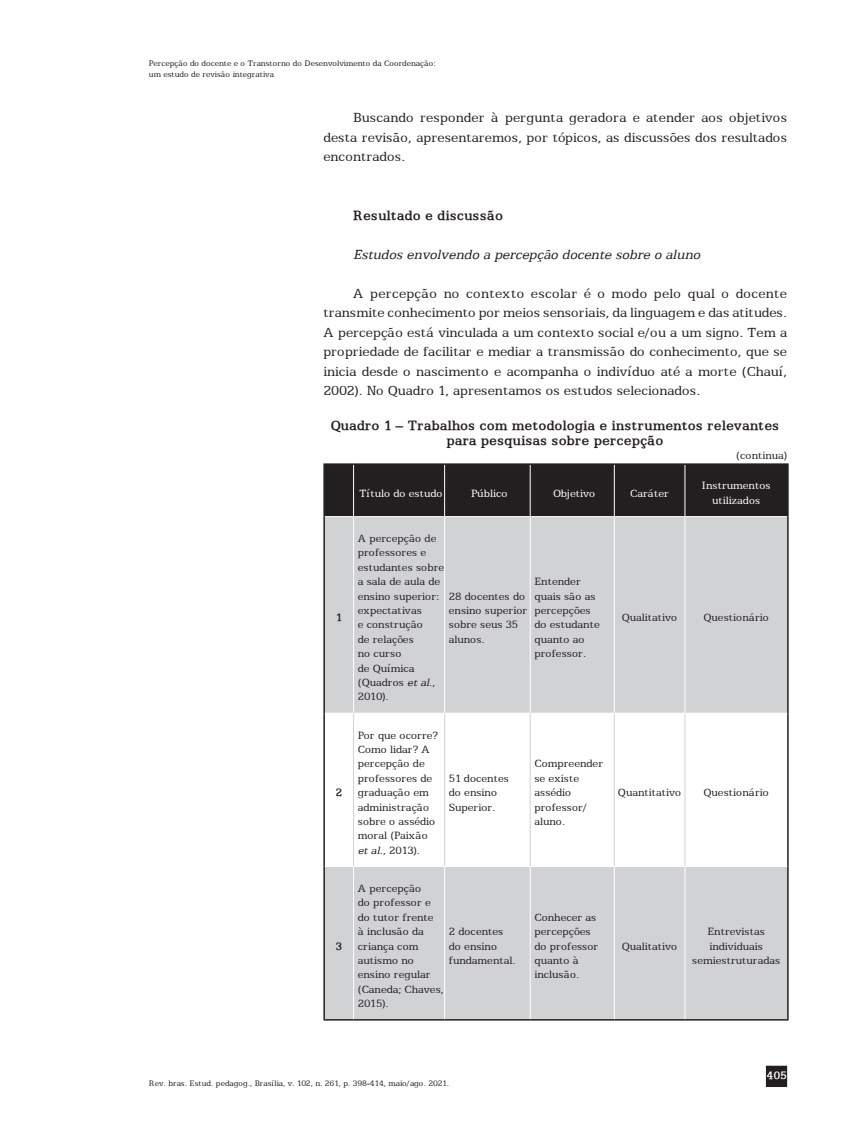
<style>
.page{position:relative;width:851px;height:1127px;background:#fff}
.page>*{position:absolute;margin:0;border:0;box-sizing:border-box;transform-origin:0 0}
.t1{font:15px/19.5px "Eggo Normal";color:#231f20;text-align:justify}
.t2{font:700 15px/15px "Eggo";color:#231f20;text-align:center}
.t3{font:italic 15px "Eggo";color:#231f20}
.t4{font:12px/14.4px "Eggo Normal";color:#231f20}
.t5{font:12px/14.4px "Eggo Normal";color:#fff;text-align:center}
.t6{font:700 12px "Eggo";color:#fff}
.t7{font:700 12px "Eggo";color:#231f20}
.t8{font:9px/10.5px "Eggo Normal";color:#231f20}
.s1{font-family:"Eggo";font-style:italic}
</style>
<div class="page">
<div style="left:766px;top:1066px;width:20px;height:20px;background:#231f20"></div>
<div style="left:765px;top:1066px;width:22px;height:21px;border:2px solid #231f20"></div>
<div style="left:325px;top:517px;width:462px;height:502px;background:#d1d2d4"></div>
<svg style="left:325px;top:714px;width:462px;height:152px"></svg>
<div style="left:325px;top:465px;width:462px;height:52px;background:#231f20"></div>
<hr style="left:353px;top:516px;width:91px;height:1px;background:#fff">
<hr style="left:353px;top:517px;width:1px;height:196px;background:#fff">
<hr style="left:444px;top:516px;width:86px;height:1px;background:#fff">
<hr style="left:444px;top:517px;width:1px;height:196px;background:#fff">
<hr style="left:530px;top:516px;width:84px;height:1px;background:#fff">
<hr style="left:529px;top:517px;width:1px;height:196px;background:#fff">
<hr style="left:614px;top:516px;width:70px;height:1px;background:#fff">
<hr style="left:614px;top:517px;width:1px;height:196px;background:#fff">
<hr style="left:684px;top:516px;width:103px;height:1px;background:#fff">
<hr style="left:684px;top:517px;width:1px;height:196px;background:#fff">
<svg style="left:325px;top:713px;width:28px;height:1px"></svg>
<hr style="left:353px;top:713px;width:91px;height:1px;background:#fff">
<hr style="left:444px;top:713px;width:86px;height:1px;background:#fff">
<hr style="left:530px;top:713px;width:84px;height:1px;background:#fff">
<hr style="left:614px;top:713px;width:70px;height:1px;background:#fff">
<hr style="left:684px;top:713px;width:103px;height:1px;background:#fff">
<svg style="left:325px;top:866px;width:28px;height:1px"></svg>
<hr style="left:353px;top:866px;width:91px;height:1px;background:#fff">
<hr style="left:353px;top:867px;width:1px;height:152px;background:#fff">
<hr style="left:444px;top:866px;width:86px;height:1px;background:#fff">
<hr style="left:444px;top:867px;width:1px;height:152px;background:#fff">
<hr style="left:530px;top:866px;width:84px;height:1px;background:#fff">
<hr style="left:529px;top:867px;width:1px;height:152px;background:#fff">
<hr style="left:614px;top:866px;width:70px;height:1px;background:#fff">
<hr style="left:614px;top:867px;width:1px;height:152px;background:#fff">
<hr style="left:684px;top:866px;width:103px;height:1px;background:#fff">
<hr style="left:684px;top:867px;width:1px;height:152px;background:#fff">
<hr style="left:353px;top:713px;width:1px;height:153px;background:#d1d2d4">
<hr style="left:444px;top:713px;width:1px;height:153px;background:#d1d2d4">
<hr style="left:529px;top:713px;width:1px;height:153px;background:#d1d2d4">
<hr style="left:614px;top:713px;width:1px;height:153px;background:#d1d2d4">
<hr style="left:684px;top:713px;width:1px;height:153px;background:#d1d2d4">
<hr style="left:323px;top:1019px;width:30px;height:1px;background:#231f20">
<hr style="left:353px;top:1019px;width:91px;height:1px;background:#231f20">
<hr style="left:444px;top:1019px;width:86px;height:1px;background:#231f20">
<hr style="left:530px;top:1019px;width:84px;height:1px;background:#231f20">
<hr style="left:614px;top:1019px;width:70px;height:1px;background:#231f20">
<hr style="left:684px;top:1019px;width:104px;height:1px;background:#231f20">
<hr style="left:323px;top:517px;width:2px;height:196px;background:#231f20">
<hr style="left:787px;top:517px;width:1px;height:196px;background:#231f20">
<hr style="left:323px;top:713px;width:2px;height:153px;background:#231f20">
<hr style="left:787px;top:713px;width:1px;height:153px;background:#231f20">
<hr style="left:323px;top:866px;width:2px;height:153px;background:#231f20">
<hr style="left:787px;top:866px;width:1px;height:153px;background:#231f20">
<hr style="left:323px;top:463px;width:30px;height:2px;background:#231f20">
<hr style="left:323px;top:465px;width:2px;height:52px;background:#231f20">
<hr style="left:353px;top:463px;width:91px;height:2px;background:#231f20">
<hr style="left:444px;top:463px;width:86px;height:2px;background:#231f20">
<hr style="left:530px;top:463px;width:84px;height:2px;background:#231f20">
<hr style="left:614px;top:463px;width:70px;height:2px;background:#231f20">
<hr style="left:684px;top:463px;width:104px;height:2px;background:#231f20">
<hr style="left:787px;top:465px;width:1px;height:52px;background:#231f20">
<p class="t8" style="left:149px;top:57px;width:288px">Percepção do docente e o Transtorno do Desenvolvimento da Coordenação: um estudo de revisão integrativa</p>
<p class="t1" style="left:323px;top:106px;width:465px;text-indent:30px">Buscando responder à pergunta geradora e atender aos objetivos desta revisão, apresentaremos, por tópicos, as discussões dos resultados encontrados.</p>
<p class="t2" style="left:353px;top:206px;width:152px">Resultado e discussão</p>
<p class="t3" style="left:353px;top:245px;width:348px">Estudos envolvendo a percepção docente sobre o aluno</p>
<p class="t1" style="left:323px;top:282px;width:465px;text-indent:30px">A percepção no contexto escolar é o modo pelo qual o docente transmite conhecimento por meios sensoriais, da linguagem e das atitudes.<br>A percepção está vinculada a um contexto social e/ou a um signo. Tem a propriedade de facilitar e mediar a transmissão do conhecimento, que se inicia desde o nascimento e acompanha o indivíduo até a morte (Chauí, 2002). No Quadro 1, apresentamos os estudos selecionados.</p>
<p class="t2" style="left:331px;top:416px;width:450px">Quadro 1 – Trabalhos com metodologia e instrumentos relevantes para pesquisas sobre percepção</p>
<p class="t4" style="left:736px;top:446px;width:52px">(continua)</p>
<p class="t5" style="left:359px;top:484px;width:85px">Título do estudo</p>
<p class="t5" style="left:471px;top:484px;width:38px">Público</p>
<p class="t5" style="left:553px;top:484px;width:44px">Objetivo</p>
<p class="t5" style="left:630px;top:484px;width:40px">Caráter</p>
<p class="t5" style="left:701px;top:477px;width:70px">Instrumentos utilizados</p>
<p class="t7" style="left:336px;top:608px;width:8px">1</p>
<p class="t4" style="left:358px;top:530px;width:88px">A percepção de professores e estudantes sobre a sala de aula de ensino superior: expectativas<br>e construção<br>de relações<br>no curso<br>de Química (Quadros <span class="s1">et al</span>.,<br>2010).</p>
<p class="t4" style="left:534px;top:573px;width:67px">Entender quais são as percepções do estudante quanto ao professor.</p>
<p class="t4" style="left:449px;top:587px;width:80px">28 docentes do ensino superior sobre seus 35 alunos.</p>
<p class="t4" style="left:621px;top:609px;width:57px">Qualitativo</p>
<p class="t4" style="left:703px;top:609px;width:67px">Questionário</p>
<p class="t7" style="left:335px;top:783px;width:8px">2</p>
<p class="t4" style="left:358px;top:726px;width:82px">Por que ocorre?<br>Como lidar? A percepção de professores de graduação em administração sobre o assédio moral (Paixão <span class="s1">et al.</span>, 2013).</p>
<p class="t4" style="left:449px;top:770px;width:62px">51 docentes do ensino<br>Superior.</p>
<p class="t4" style="left:534px;top:755px;width:70px">Compreender se existe assédio professor/ aluno.</p>
<p class="t4" style="left:618px;top:784px;width:65px">Quantitativo</p>
<p class="t4" style="left:703px;top:784px;width:67px">Questionário</p>
<p class="t7" style="left:336px;top:937px;width:8px">3</p>
<p class="t4" style="left:358px;top:880px;width:87px">A percepção<br>do professor e do tutor frente<br>à inclusão da criança com autismo no ensino regular (Caneda; Chaves,<br>2015).</p>
<p class="t4" style="left:449px;top:923px;width:68px">2 docentes do ensino fundamental.</p>
<p class="t4" style="left:534px;top:908px;width:65px">Conhecer as percepções do professor quanto à inclusão.</p>
<p class="t4" style="left:621px;top:937px;width:57px">Qualitativo</p>
<p class="t4" style="left:692px;top:923px;width:90px;text-align:center">Entrevistas individuais semiestruturadas</p>
<p class="t8" style="left:149px;top:1076px;width:302px">Rev. bras. Estud. pedagog., Brasília, v. 102, n. 261, p. 398-414, maio/ago. 2021.</p>
<p class="t6" style="left:766px;top:1066px;width:22px">405</p>
</div>
